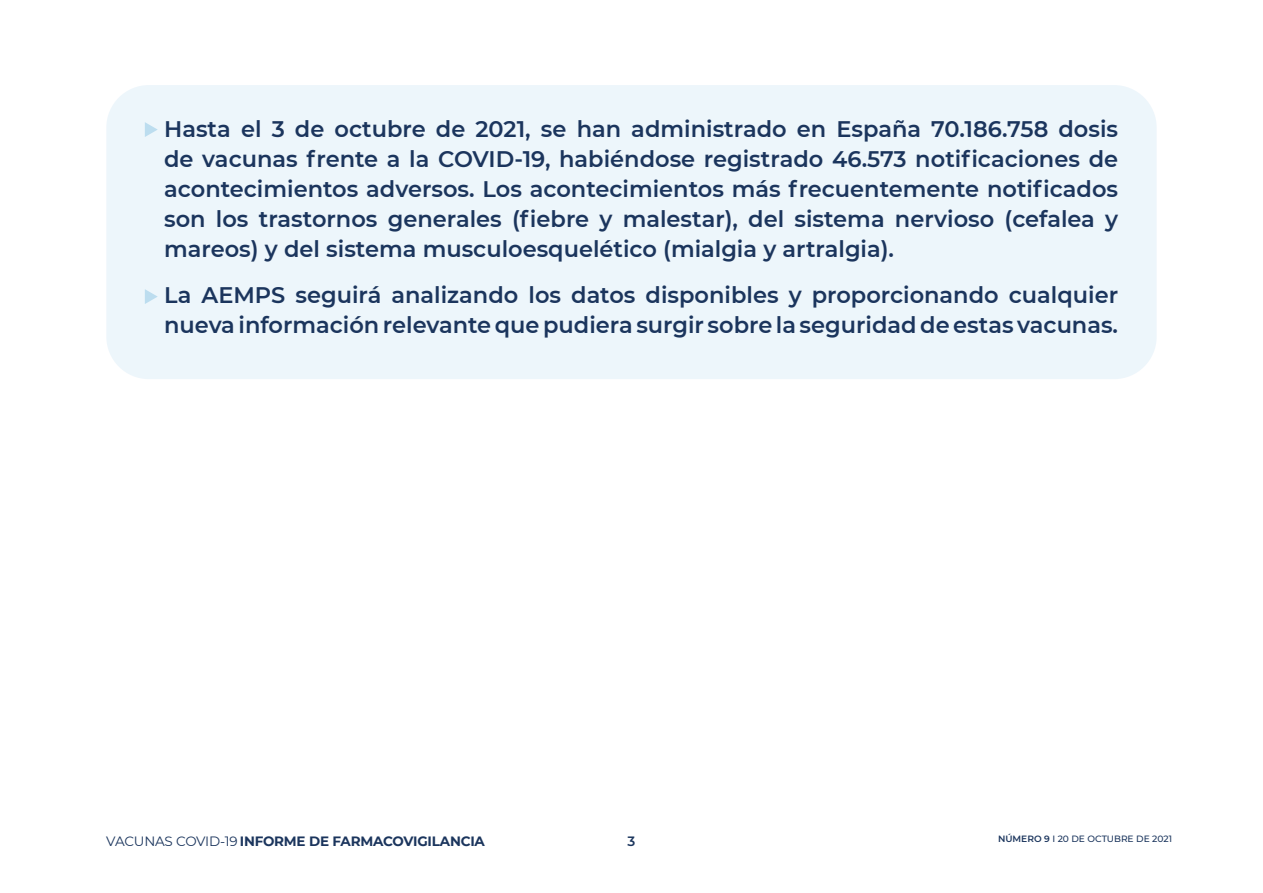
<style>
.page{position:relative;width:1263px;height:893px;background:#fff}
.page>*{position:absolute;margin:0;border:0;box-sizing:border-box;transform-origin:0 0}
.t1{font:600 22.5px/30px "Montserrat";color:#1b355d;text-align:justify}
.t2{font:700 13.5px "Montserrat";letter-spacing:-.015em;color:#1b355d}
.t3{font:600 13.5px "Montserrat";color:#1b355d}
.t4{font:500 9.15px "Montserrat";color:#1b355d}
.s1{font-weight:400}
.s2{font-weight:600}
</style>
<div class="page">
<div style="left:106px;top:85px;width:1051px;height:294px;background:#edf6fb;border-radius:43px"></div>
<svg style="left:145px;top:122px;width:13px;height:15px"></svg>
<svg style="left:145px;top:289px;width:13px;height:15px"></svg>
<p class="t1" style="left:164px;top:113px;width:955px">Hasta el 3 de octubre de 2021, se han administrado en España 70.186.758 dosis de vacunas frente a la COVID-19, habiéndose registrado 46.573 notificaciones de acontecimientos adversos. Los acontecimientos más frecuentemente notificados son los trastornos generales (fiebre y malestar), del sistema nervioso (cefalea y mareos) y del sistema musculoesquelético (mialgia y artralgia).</p>
<p class="t1" style="left:164px;top:279px;width:955px">La AEMPS seguirá analizando los datos disponibles y proporcionando cualquier nueva información relevante que pudiera surgir sobre la seguridad de estas vacunas.</p>
<p class="t2" style="left:106px;top:831px;width:380px"><span class="s1">VACUNAS COVID-19</span> INFORME DE FARMACOVIGILANCIA</p>
<p class="t3" style="left:627px;top:831px;width:9px">3</p>
<p class="t4" style="left:998px;top:832px;width:176px"><span class="s2">NÚMERO 9</span> I 20 DE OCTUBRE DE 2021</p>
</div>
